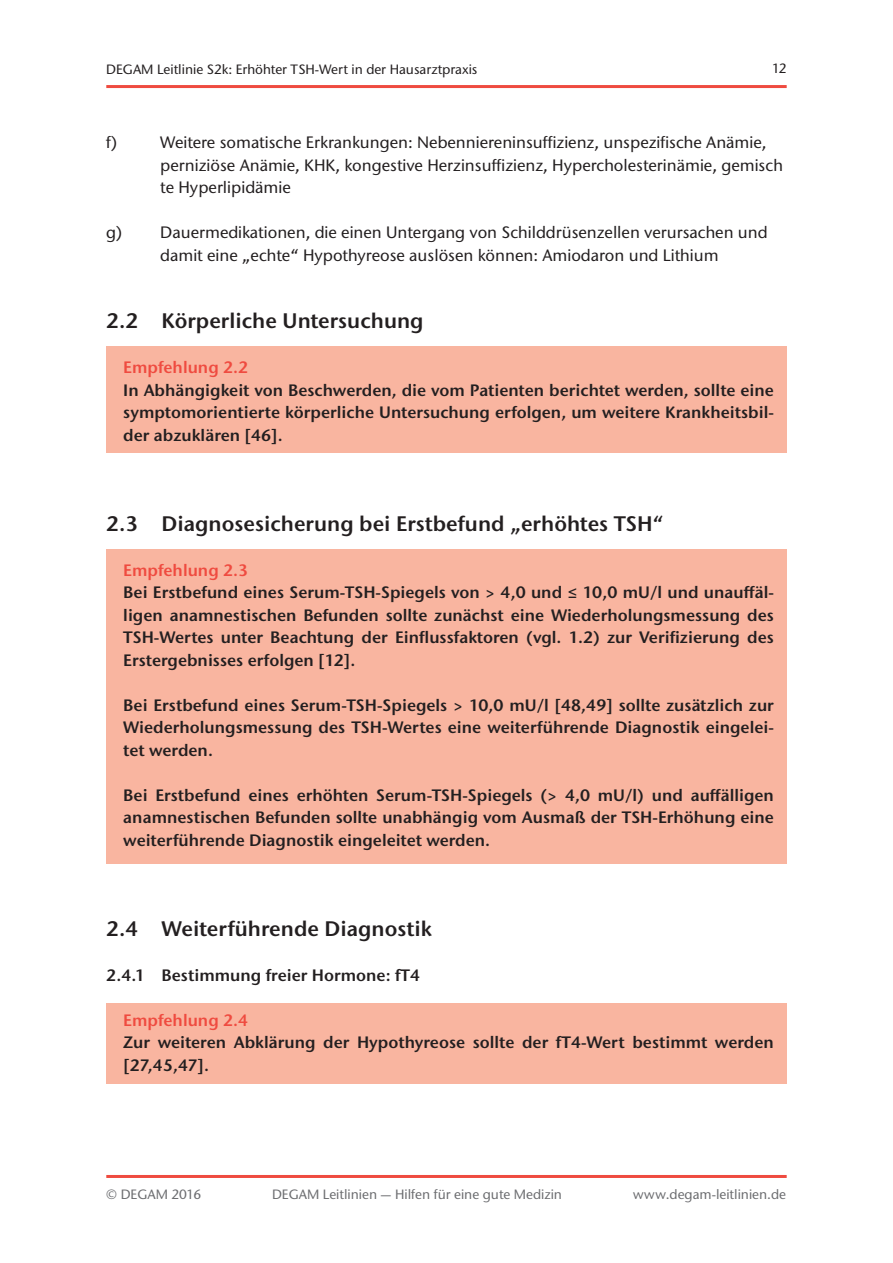
<style>
.page{position:relative;width:893px;height:1263px;background:#fff}
.page>*{position:absolute;margin:0;border:0;box-sizing:border-box;transform-origin:0 0}
.t1{font:600 21px "Stone Sans ITC Pro";color:#231f20}
.t2{font:600 16.5px/22.5px "Stone Sans ITC Pro";color:#231f20;text-align:justify}
.t3{font:500 16.5px/22.5px "Stone Sans ITC Std";color:#231f20}
.t4{font:600 16.5px "Stone Sans ITC Pro";color:#ef4b40}
.t5{font:500 13.5px "Stone Sans ITC Std";color:#6c6d70}
.t6{font:500 13.5px "Stone Sans ITC Std";color:#231f20}
</style>
<div class="page">
<div style="left:106px;top:1003px;width:681px;height:81px;background:#f9b5a0"></div>
<div style="left:106px;top:347px;width:681px;height:106px;background:#f9b5a0"></div>
<div style="left:106px;top:550px;width:680px;height:314px;background:#f9b5a0"></div>
<hr style="left:106px;top:85px;width:681px;height:3px;background:#ef4b40">
<hr style="left:106px;top:1175px;width:681px;height:3px;background:#ef4b40">
<p class="t6" style="left:106px;top:61px;width:373px">DEGAM Leitlinie S2k: Erhöhter TSH-Wert in der Hausarztpraxis</p>
<p class="t6" style="left:772px;top:60px;width:16px">12</p>
<p class="t3" style="left:106px;top:131px;width:12px">f)</p>
<p class="t3" style="left:160px;top:131px;width:624px">Weitere somatische Erkrankungen: Nebenniereninsuffizienz, unspezifische Anämie, perniziöse Anämie, KHK, kongestive Herzinsuffizienz, Hypercholesterinämie, gemisch te Hyperlipidämie</p>
<p class="t3" style="left:106px;top:221px;width:663px;text-align:center">g) Dauermedikationen, die einen Untergang von Schilddrüsenzellen verursachen und damit eine „echte“ Hypothyreose auslösen können: Amiodaron und Lithium</p>
<p class="t1" style="left:106px;top:308px;width:319px">2.2 Körperliche Untersuchung</p>
<p class="t4" style="left:123px;top:357px;width:126px">Empfehlung 2.2</p>
<p class="t2" style="left:123px;top:379px;width:652px">In Abhängigkeit von Beschwerden, die vom Patienten berichtet werden, sollte eine symptomorientierte körperliche Untersuchung erfolgen, um weitere Krankheitsbil&shy;der abzuklären [46].</p>
<p class="t1" style="left:106px;top:510px;width:559px">2.3 Diagnosesicherung bei Erstbefund „erhöhtes TSH“</p>
<p class="t4" style="left:123px;top:560px;width:126px">Empfehlung 2.3</p>
<p class="t2" style="left:123px;top:581px;width:652px">Bei Erstbefund eines Serum-TSH-Spiegels von &gt; 4,0 und ≤ 10,0 mU/l und unauffäl&shy;ligen anamnestischen Befunden sollte zunächst eine Wiederholungsmessung des TSH-Wertes unter Beachtung der Einflussfaktoren (vgl. 1.2) zur Verifizierung des Erstergebnisses erfolgen [12].</p>
<p class="t2" style="left:123px;top:694px;width:652px">Bei Erstbefund eines Serum-TSH-Spiegels &gt; 10,0 mU/l [48,49] sollte zusätzlich zur Wiederholungsmessung des TSH-Wertes eine weiterführende Diagnostik eingelei&shy;tet werden.</p>
<p class="t2" style="left:123px;top:784px;width:652px">Bei Erstbefund eines erhöhten Serum-TSH-Spiegels (&gt; 4,0 mU/l) und auffälligen anamnestischen Befunden sollte unabhängig vom Ausmaß der TSH-Erhöhung eine weiterführende Diagnostik eingeleitet werden.</p>
<p class="t1" style="left:106px;top:915px;width:327px">2.4 Weiterführende Diagnostik</p>
<p class="t2" style="left:106px;top:964px;width:315px">2.4.1 Bestimmung freier Hormone: fT4</p>
<p class="t4" style="left:123px;top:1010px;width:126px">Empfehlung 2.4</p>
<p class="t2" style="left:123px;top:1031px;width:652px">Zur weiteren Abklärung der Hypothyreose sollte der fT4-Wert bestimmt werden [27,45,47].</p>
<p class="t5" style="left:106px;top:1186px;width:96px">© DEGAM 2016</p>
<p class="t5" style="left:272px;top:1186px;width:292px">DEGAM Leitlinien — Hilfen für eine gute Medizin</p>
<p class="t5" style="left:633px;top:1186px;width:155px">www.degam-leitlinien.de</p>
</div>
